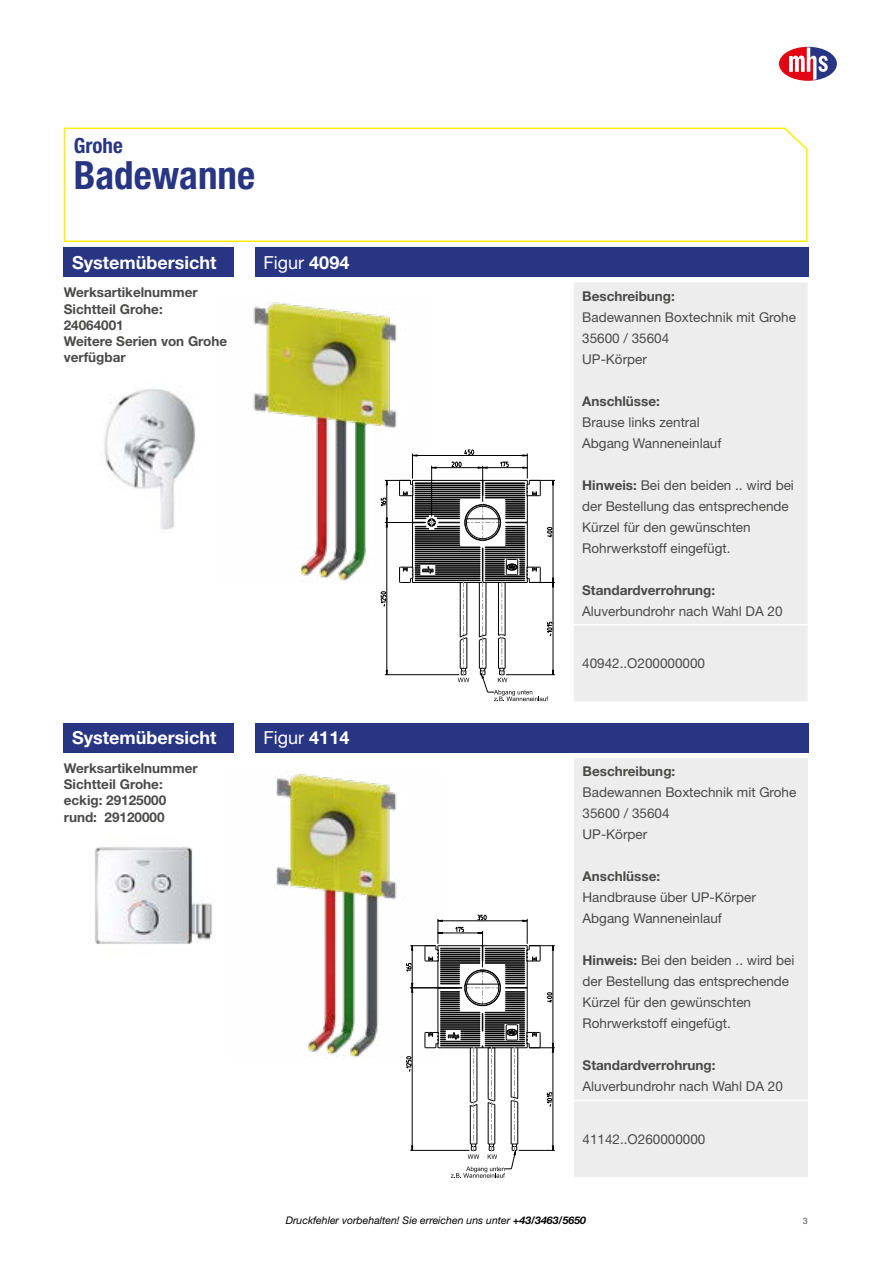
<style>
.page{position:relative;width:893px;height:1263px;background:#fff}
.page>*{position:absolute;margin:0;border:0;box-sizing:border-box;transform-origin:0 0}
.t1{font:700 condensed 39px "Helvetica Neue LT Pro";color:#283583}
.t2{font:700 condensed 21px "Helvetica Neue LT Pro";color:#283583}
.t3{font:700 18px "Helvetica Neue LT Pro";color:#fff}
.t4{font:18px "Helvetica Neue LT Pro";color:#fff}
.t5{font:13.5px/21px "Helvetica Neue LT Pro";color:#4a4a49}
.t6{font:700 13.5px/16.2px "Helvetica Neue LT Pro";color:#4a4a49}
.t7{font:italic 10.5px "Helvetica Neue LT Pro";color:#000}
.t8{font:9px "Helvetica Neue LT Pro";color:#575756}
.s1{font-weight:700}
</style>
<div class="page">
<svg style="left:779px;top:47px;width:58px;height:34px"></svg>
<svg style="left:63px;top:127px;width:745px;height:115px"></svg>
<div style="left:64px;top:247px;width:170px;height:30px;background:#283583"></div>
<div style="left:255px;top:247px;width:553px;height:30px;background:#283583"></div>
<div style="left:574px;top:283px;width:233px;height:418px;background:#ededed"></div>
<hr style="left:574px;top:624px;width:234px;height:1px;background:#fff">
<svg style="left:380px;top:449px;width:175px;height:252px"></svg>
<img style="left:253px;top:302px;width:180px;height:281px">
<img style="left:104px;top:389px;width:92px;height:141px">
<div style="left:574px;top:758px;width:234px;height:419px;background:#ededed"></div>
<hr style="left:574px;top:1100px;width:234px;height:1px;background:#fff">
<div style="left:64px;top:723px;width:170px;height:30px;background:#283583"></div>
<div style="left:255px;top:723px;width:553px;height:30px;background:#283583"></div>
<svg style="left:406px;top:915px;width:149px;height:263px"></svg>
<hr style="left:438px;top:933px;width:45px;height:1px;background:#000">
<hr style="left:438px;top:920px;width:89px;height:1px;background:#000">
<hr style="left:412px;top:988px;width:1px;height:162px;background:#000">
<hr style="left:410px;top:1150px;width:59px;height:1px;background:#000">
<hr style="left:410px;top:987px;width:52px;height:1px;background:#000">
<img style="left:274px;top:774px;width:168px;height:284px">
<img style="left:95px;top:847px;width:117px;height:97px">
<h2 class="t2" style="left:74px;top:133px;width:50px">Grohe</h2>
<h1 class="t1" style="left:74px;top:151px;width:183px">Badewanne</h1>
<h3 class="t3" style="left:72px;top:251px;width:146px">Systemübersicht</h3>
<h3 class="t4" style="left:264px;top:251px;width:87px">Figur <span class="s1">4094</span></h3>
<p class="t6" style="left:64px;top:284px;width:165px">Werksartikelnummer<br>Sichtteil Grohe:<br>24064001<br>Weitere Serien von Grohe verfügbar</p>
<p class="t6" style="left:582px;top:287px;width:94px">Beschreibung:</p>
<p class="t5" style="left:582px;top:306px;width:215px">Badewannen Boxtechnik mit Grohe<br>35600 / 35604<br>UP-Körper</p>
<p class="t6" style="left:582px;top:392px;width:79px">Anschlüsse:</p>
<p class="t5" style="left:582px;top:411px;width:141px">Brause links zentral<br>Abgang Wanneneinlauf</p>
<p class="t5" style="left:582px;top:474px;width:213px"><span class="s1">Hinweis:</span> Bei den beiden .. wird bei der Bestellung das entsprechende<br>Kürzel für den gewünschten<br>Rohrwerkstoff eingefügt.</p>
<p class="t6" style="left:582px;top:581px;width:135px">Standardverrohrung:</p>
<p class="t5" style="left:582px;top:600px;width:202px">Aluverbundrohr nach Wahl DA 20</p>
<h3 class="t3" style="left:72px;top:727px;width:146px">Systemübersicht</h3>
<h3 class="t4" style="left:264px;top:727px;width:87px">Figur <span class="s1">4114</span></h3>
<p class="t6" style="left:64px;top:760px;width:135px">Werksartikelnummer<br>Sichtteil Grohe: eckig: 29125000 rund: 29120000</p>
<p class="t5" style="left:582px;top:652px;width:124px">40942..O200000000</p>
<p class="t6" style="left:583px;top:763px;width:94px">Beschreibung:</p>
<p class="t5" style="left:583px;top:782px;width:215px">Badewannen Boxtechnik mit Grohe<br>35600 / 35604<br>UP-Körper</p>
<p class="t6" style="left:583px;top:868px;width:79px">Anschlüsse:</p>
<p class="t5" style="left:583px;top:887px;width:175px">Handbrause über UP-Körper<br>Abgang Wanneneinlauf</p>
<p class="t5" style="left:583px;top:950px;width:213px"><span class="s1">Hinweis:</span> Bei den beiden .. wird bei der Bestellung das entsprechende<br>Kürzel für den gewünschten<br>Rohrwerkstoff eingefügt.</p>
<p class="t6" style="left:583px;top:1057px;width:135px">Standardverrohrung:</p>
<p class="t5" style="left:583px;top:1076px;width:202px">Aluverbundrohr nach Wahl DA 20</p>
<p class="t5" style="left:583px;top:1128px;width:124px">41142..O260000000</p>
<p class="t7" style="left:286px;top:1214px;width:302px">Druckfehler vorbehalten! Sie erreichen uns unter <span class="s1">+43/3463/5650</span></p>
<p class="t8" style="left:803px;top:1215px;width:7px">3</p>
</div>
